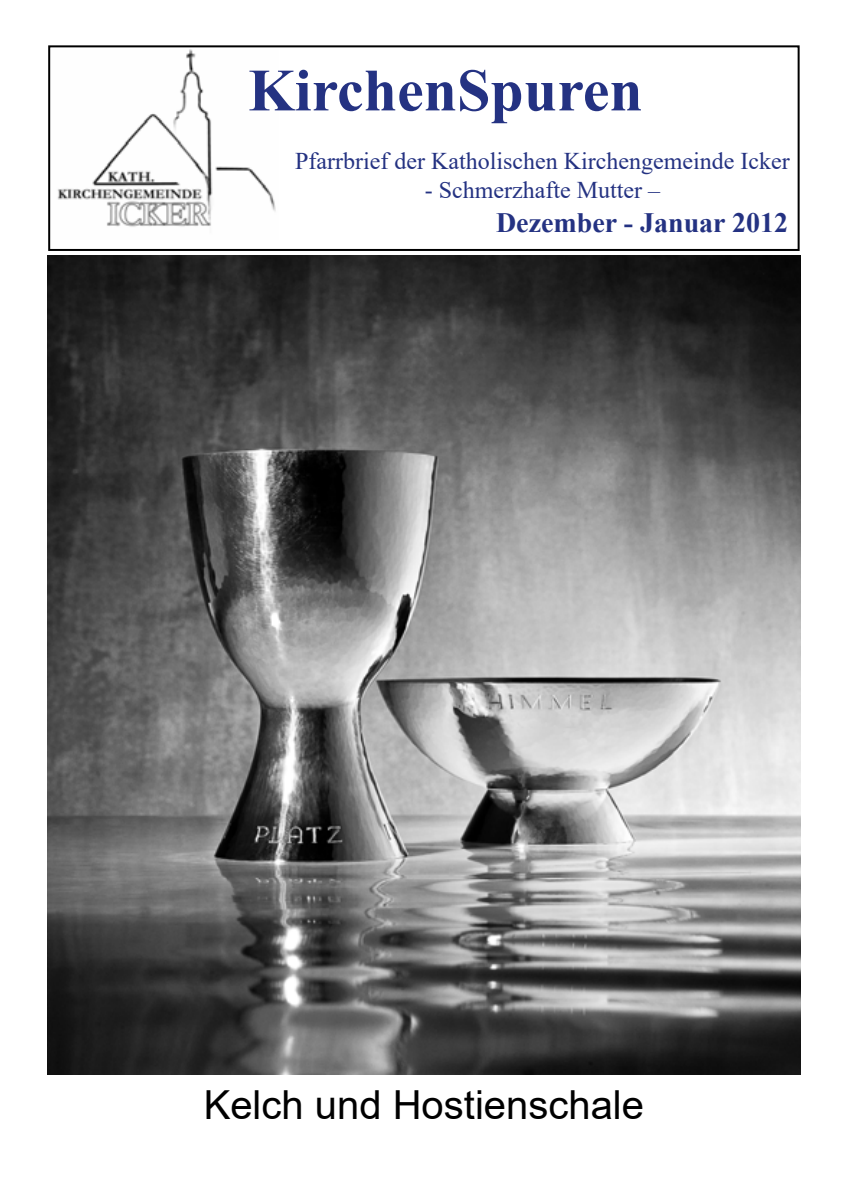
<style>
.page{position:relative;width:845px;height:1191px;background:#fff}
.page>*{position:absolute;margin:0;border:0;box-sizing:border-box;transform-origin:0 0}
.t1{font:700 60px "Times New Roman";color:#243282}
.t2{font:40px "Arial";color:#000}
.t3{font:700 28px "Times New Roman";color:#243282}
.t4{font:24px "Times New Roman";color:#243282}
</style>
<div class="page">
<img style="left:57px;top:49px;width:219px;height:178px">
<div style="left:48px;top:45px;width:751px;height:206px;border:2px solid #000"></div>
<img style="left:47px;top:256px;width:753px;height:818px">
<h1 class="t1" style="left:248px;top:47px;width:396px">KirchenSpuren</h1>
<p class="t4" style="left:295px;top:144px;width:496px">Pfarrbrief der Katholischen Kirchengemeinde Icker</p>
<p class="t4" style="left:425px;top:173px;width:237px">- Schmerzhafte Mutter –</p>
<p class="t3" style="left:496px;top:202px;width:294px">Dezember - Januar 2012</p>
<h2 class="t2" style="left:204px;top:1077px;width:442px">Kelch und Hostienschale</h2>
</div>
